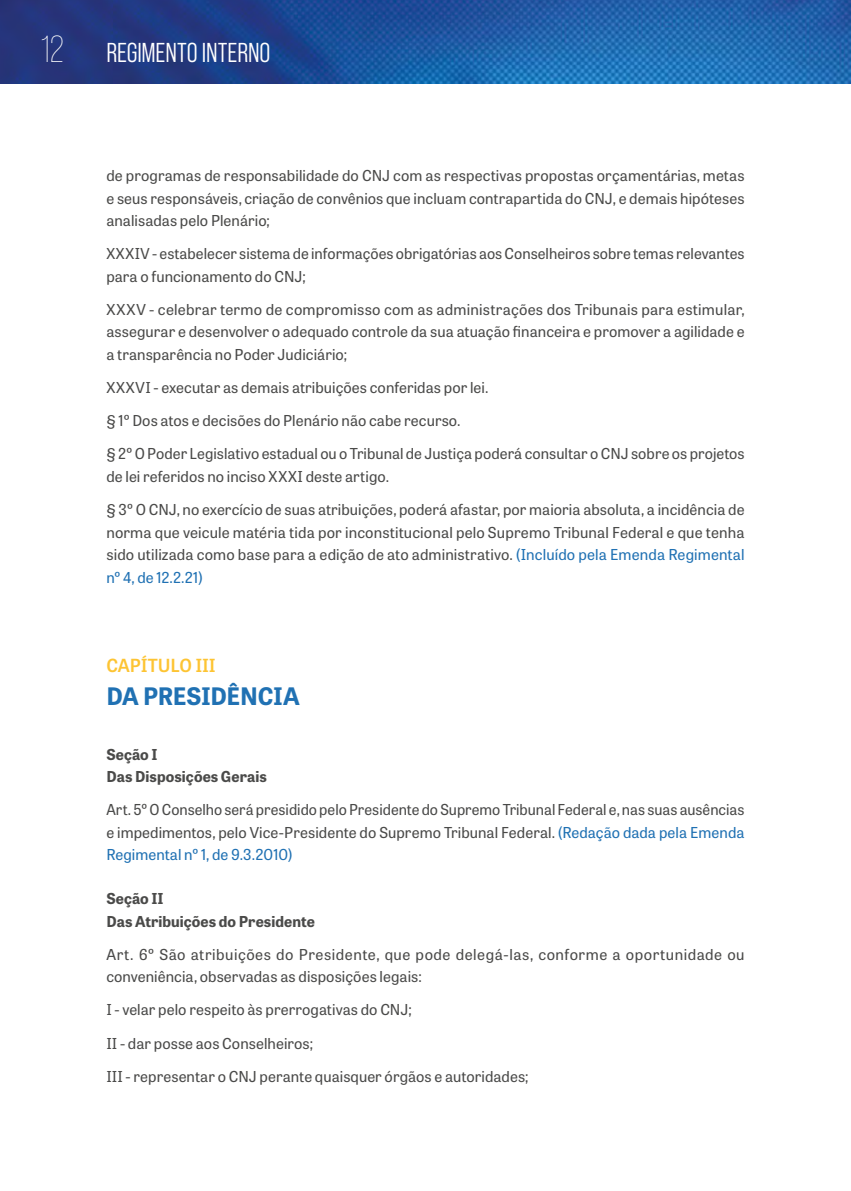
<style>
.page{position:relative;width:851px;height:1191px;background:#fff}
.page>*{position:absolute;margin:0;border:0;box-sizing:border-box;transform-origin:0 0}
.t1{font:27.3px "Bebas Neue Pro Middle";color:#fff}
.t2{font:700 24px "Tablet Gothic";letter-spacing:-.015em;color:#2071b3}
.t3{font:600 18px "Tablet Gothic";letter-spacing:-.01em;color:#fdc433}
.t4{font:15px/22.5px "Tablet Gothic";letter-spacing:.005em;color:#4a4a49;text-align:justify}
.t5{font:15px/22.5px "Tablet Gothic";letter-spacing:.03em;color:#4a4a49}
.t6{font:700 15px/22.5px "Tablet Gothic";letter-spacing:.005em;color:#4a4a49}
.s1{font-family:"Bebas Neue Pro";font-weight:300;font-size:37.5px}
.s2{color:#2071b3}
</style>
<div class="page">
<img style="left:0;top:0;width:850px;height:84px">
<h1 class="t1" style="left:41px;top:37px;width:231px"><span class="s1">12</span> REGIMENTO INTERNO</h1>
<p class="t4" style="left:106px;top:164px;width:639px">de programas de responsabilidade do CNJ com as respectivas propostas orçamentárias, metas e seus responsáveis, criação de convênios que incluam contrapartida do CNJ, e demais hipóteses analisadas pelo Plenário;</p>
<p class="t4" style="left:106px;top:242px;width:639px">XXXIV - estabelecer sistema de informações obrigatórias aos Conselheiros sobre temas relevantes para o funcionamento do CNJ;</p>
<p class="t4" style="left:106px;top:298px;width:639px">XXXV - celebrar termo de compromisso com as administrações dos Tribunais para estimular, assegurar e desenvolver o adequado controle da sua atuação financeira e promover a agilidade e a transparência no Poder Judiciário;</p>
<p class="t4" style="left:106px;top:376px;width:383px">XXXVI - executar as demais atribuições conferidas por lei.</p>
<p class="t4" style="left:106px;top:409px;width:356px">§ 1º Dos atos e decisões do Plenário não cabe recurso.</p>
<p class="t4" style="left:106px;top:442px;width:639px">§ 2º O Poder Legislativo estadual ou o Tribunal de Justiça poderá consultar o CNJ sobre os projetos de lei referidos no inciso XXXI deste artigo.</p>
<p class="t4" style="left:106px;top:498px;width:639px">§ 3º O CNJ, no exercício de suas atribuições, poderá afastar, por maioria absoluta, a incidência de norma que veicule matéria tida por inconstitucional pelo Supremo Tribunal Federal e que tenha sido utilizada como base para a edição de ato administrativo. <span class="s2">(Incluído pela Emenda Regimental nº 4, de 12.2.21)</span></p>
<p class="t3" style="left:106px;top:652px;width:111px">CAPÍTULO III</p>
<h2 class="t2" style="left:106px;top:679px;width:195px">DA PRESIDÊNCIA</h2>
<p class="t6" style="left:106px;top:742px;width:162px">Seção I<br>Das Disposições Gerais</p>
<p class="t4" style="left:106px;top:798px;width:639px">Art. 5º O Conselho será presidido pelo Presidente do Supremo Tribunal Federal e, nas suas ausências e impedimentos, pelo Vice-Presidente do Supremo Tribunal Federal. <span class="s2">(Redação dada pela Emenda Regimental nº 1, de 9.3.2010)</span></p>
<p class="t6" style="left:106px;top:886px;width:210px">Seção II<br>Das Atribuições do Presidente</p>
<p class="t5" style="left:106px;top:942px;width:639px">Art. 6º São atribuições do Presidente, que pode delegá-las, conforme a oportunidade ou conveniência, observadas as disposições legais:</p>
<p class="t4" style="left:106px;top:998px;width:306px">I - velar pelo respeito às prerrogativas do CNJ;</p>
<p class="t4" style="left:106px;top:1031px;width:208px">II - dar posse aos Conselheiros;</p>
<p class="t4" style="left:106px;top:1064px;width:423px">III - representar o CNJ perante quaisquer órgãos e autoridades;</p>
</div>
